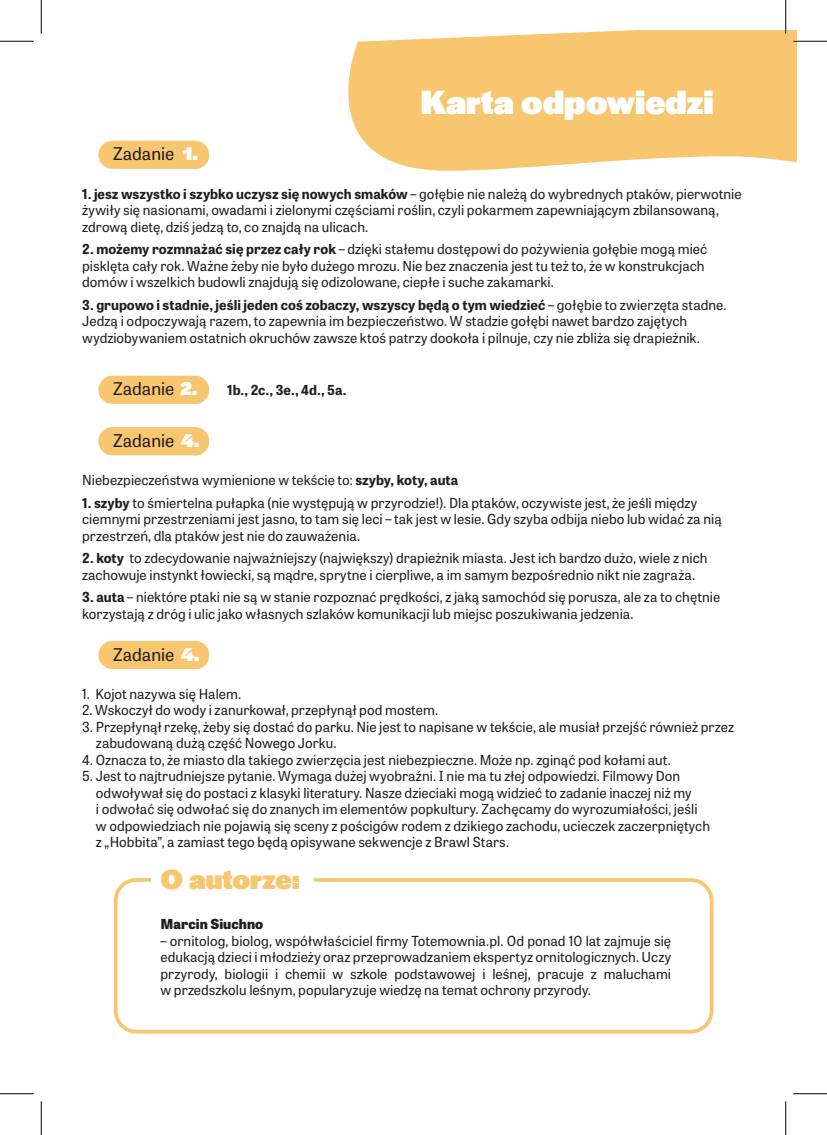
<style>
.page{position:relative;width:827px;height:1135px;background:#fff}
.page>*{position:absolute;margin:0;border:0;box-sizing:border-box;transform-origin:0 0}
.t1{font:35px "Halyard Display VF";color:#fff}
.t2{font:28.75px "Halyard Display VF";color:#f9c670}
.t3{font:17.5px "Tablet Gothic";color:#231f20}
.t4{font:13.75px/16.5px "Tablet Gothic";color:#231f20}
.t5{font:700 13.75px "Tablet Gothic";color:#231f20}
.t6{font:800 13.75px "Tablet Gothic";letter-spacing:.005em;color:#231f20}
.s1{font-family:"Halyard Display VF";font-size:19.25px;color:#fff}
.s2{font-weight:700}
</style>
<div class="page">
<svg style="left:348px;top:31px;width:448px;height:140px;background:#f9cb7e"></svg>
<div style="left:98px;top:141px;width:111px;height:28px;background:#f9c670;border-radius:14px"></div>
<div style="left:114px;top:878px;width:599px;height:155px;border:4px solid #f8c670;border-radius:21px"></div>
<div style="left:151px;top:860px;width:162px;height:39px;background:#fff"></div>
<div style="left:98px;top:641px;width:111px;height:28px;background:#f9c670;border-radius:14px"></div>
<div style="left:98px;top:427px;width:111px;height:28px;background:#f9c670;border-radius:14px"></div>
<div style="left:98px;top:376px;width:111px;height:28px;background:#f9c670;border-radius:14px"></div>
<hr style="left:793px;top:40px;width:34px;height:2px;background:#fff">
<hr style="left:0;top:41px;width:34px;height:1px;background:#000">
<hr style="left:793px;top:41px;width:34px;height:1px;background:#000">
<hr style="left:0;top:1093px;width:34px;height:1px;background:#000">
<hr style="left:793px;top:1093px;width:34px;height:1px;background:#000">
<hr style="left:41px;top:0;width:1px;height:34px;background:#000">
<hr style="left:41px;top:1101px;width:1px;height:34px;background:#000">
<hr style="left:785px;top:0;width:1px;height:34px;background:#000">
<hr style="left:785px;top:1101px;width:1px;height:34px;background:#000">
<p class="t3" style="left:113px;top:142px;width:86px">Zadanie <span class="s1">1.</span></p>
<h1 class="t1" style="left:421px;top:77px;width:294px">Karta odpowiedzi</h1>
<p class="t4" style="left:82px;top:185px;width:661px"><span class="s2">1. jesz wszystko i szybko uczysz się nowych smaków</span> – gołębie nie należą do wybrednych ptaków, pierwotnie żywiły się nasionami, owadami i zielonymi częściami roślin, czyli pokarmem zapewniającym zbilansowaną, zdrową dietę, dziś jedzą to, co znajdą na ulicach.</p>
<p class="t4" style="left:82px;top:240px;width:626px"><span class="s2">2. możemy rozmnażać się przez cały rok</span> – dzięki stałemu dostępowi do pożywienia gołębie mogą mieć pisklęta cały rok. Ważne żeby nie było dużego mrozu. Nie bez znaczenia jest tu też to, że w konstrukcjach domów i wszelkich budowli znajdują się odizolowane, ciepłe i suche zakamarki.</p>
<p class="t4" style="left:82px;top:296px;width:646px"><span class="s2">3. grupowo i stadnie, jeśli jeden coś zobaczy, wszyscy będą o tym wiedzieć</span> – gołębie to zwierzęta stadne.<br>Jedzą i odpoczywają razem, to zapewnia im bezpieczeństwo. W stadzie gołębi nawet bardzo zajętych wydziobywaniem ostatnich okruchów zawsze ktoś patrzy dookoła i pilnuje, czy nie zbliża się drapieżnik.</p>
<p class="t3" style="left:113px;top:377px;width:86px">Zadanie <span class="s1">2.</span></p>
<p class="t5" style="left:227px;top:380px;width:121px">1b., 2c., 3e., 4d., 5a.</p>
<p class="t3" style="left:113px;top:428px;width:88px">Zadanie <span class="s1">4.</span></p>
<p class="t4" style="left:82px;top:471px;width:378px">Niebezpieczeństwa wymienione w tekście to: <span class="s2">szyby, koty, auta</span></p>
<p class="t4" style="left:82px;top:494px;width:641px"><span class="s2">1. szyby</span> to śmiertelna pułapka (nie występują w przyrodzie!). Dla ptaków, oczywiste jest, że jeśli między ciemnymi przestrzeniami jest jasno, to tam się leci – tak jest w lesie. Gdy szyba odbĳa niebo lub widać za nią przestrzeń, dla ptaków jest nie do zauważenia.</p>
<p class="t4" style="left:82px;top:549px;width:627px"><span class="s2">2. koty</span> to zdecydowanie najważniejszy (największy) drapieżnik miasta. Jest ich bardzo dużo, wiele z nich zachowuje instynkt łowiecki, są mądre, sprytne i cierpliwe, a im samym bezpośrednio nikt nie zagraża.</p>
<p class="t4" style="left:82px;top:588px;width:639px"><span class="s2">3. auta</span> – niektóre ptaki nie są w stanie rozpoznać prędkości, z jaką samochód się porusza, ale za to chętnie korzystają z dróg i ulic jako własnych szlaków komunikacji lub miejsc poszukiwania jedzenia.</p>
<p class="t3" style="left:113px;top:642px;width:88px">Zadanie <span class="s1">4.</span></p>
<p class="t4" style="left:82px;top:685px;width:161px">1. Kojot nazywa się Halem.</p>
<p class="t4" style="left:82px;top:701px;width:357px">2. Wskoczył do wody i zanurkował, przepłynął pod mostem.</p>
<p class="t4" style="left:96px;top:718px;width:639px;text-indent:-14px">3. Przepłynął rzekę, żeby się dostać do parku. Nie jest to napisane w tekście, ale musiał przejść również przez zabudowaną dużą część Nowego Jorku.</p>
<p class="t4" style="left:82px;top:751px;width:590px">4. Oznacza to, że miasto dla takiego zwierzęcia jest niebezpieczne. Może np. zginąć pod kołami aut.</p>
<p class="t4" style="left:96px;top:767px;width:615px;text-indent:-14px">5. Jest to najtrudniejsze pytanie. Wymaga dużej wyobraźni. I nie ma tu złej odpowiedzi. Filmowy Don odwoływał się do postaci z klasyki literatury. Nasze dzieciaki mogą widzieć to zadanie inaczej niż my<br>i odwołać się odwołać się do znanych im elementów popkultury. Zachęcamy do wyrozumiałości, jeśli w odpowiedziach nie pojawią się sceny z pościgów rodem z dzikiego zachodu, ucieczek zaczerpniętych z „Hobbita”, a zamiast tego będą opisywane sekwencje z Brawl Stars.</p>
<h2 class="t2" style="left:160px;top:859px;width:141px">O autorze:</h2>
<p class="t6" style="left:160px;top:914px;width:104px">Marcin Siuchno</p>
<p class="t4" style="left:160px;top:932px;width:512px;text-align:justify">– ornitolog, biolog, współwłaściciel firmy Totemownia.pl. Od ponad 10 lat zajmuje się edukacją dzieci i młodzieży oraz przeprowadzaniem ekspertyz ornitologicznych. Uczy przyrody, biologii i chemii w szkole podstawowej i leśnej, pracuje z maluchami w przedszkolu leśnym, popularyzuje wiedzę na temat ochrony przyrody.</p>
</div>
